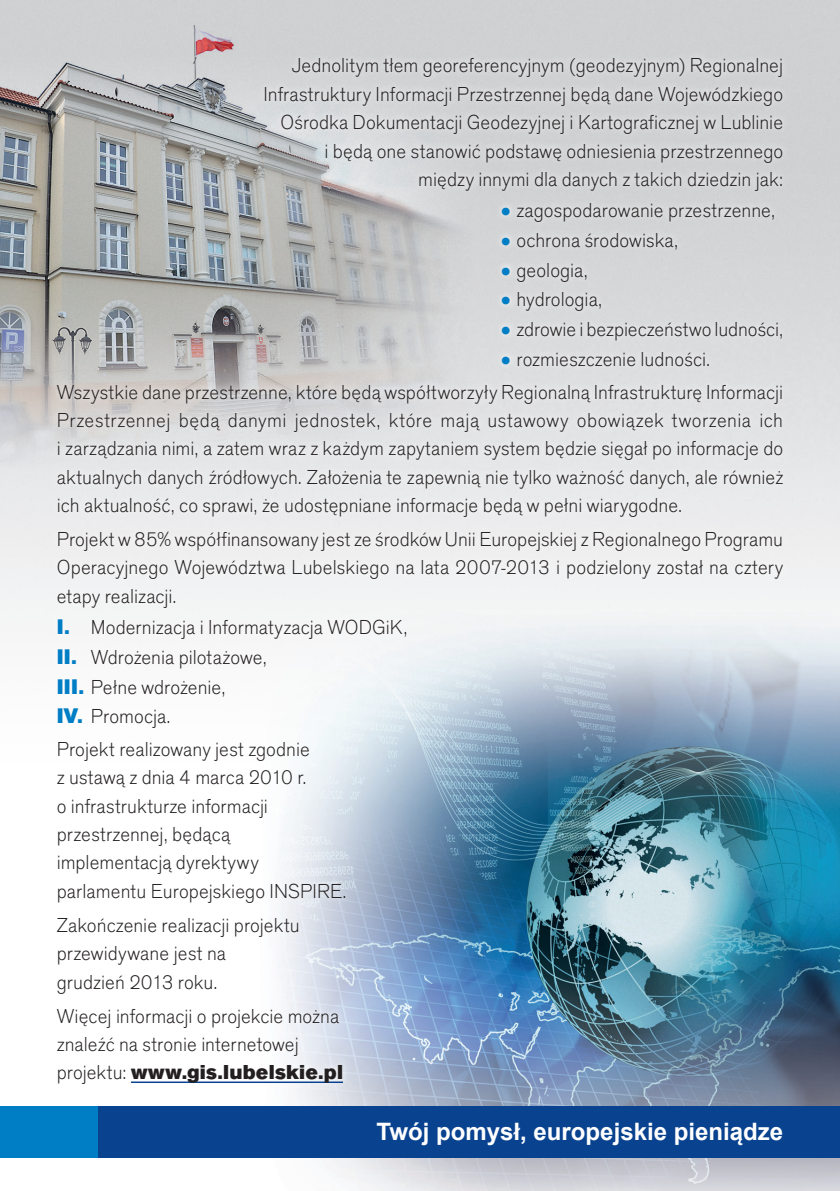
<style>
.page{position:relative;width:840px;height:1191px;background:#fff}
.page>*{position:absolute;margin:0;border:0;box-sizing:border-box;transform-origin:0 0}
.t1{font:700 24px "Arial";color:#fff}
.t2{font:21px/28.4px "Accius TEE Ligh";color:#231f20}
.t3{font:21px "Accius TEE Ultr";letter-spacing:.01em;color:#231f20}
.s1{font-family:"Accius TEE Ultr";font-size:28px;color:#007ec5}
.s2{font-family:"Accius TEE Ultr";font-size:22px;color:#007ec5}
.s3{font-family:"Accius TEE Ligh"}
</style>
<div class="page">
<img style="left:0;top:0;width:839px;height:1191px">
<div style="left:0;top:1106px;width:120px;height:51px;background:#007ec5"></div>
<div style="left:98px;top:1106px;width:741px;height:51px;background:#09428f"></div>
<img style="left:50px;top:51px;width:739px;height:1039px">
<hr style="left:131px;top:1081px;width:212px;height:2px;background:#09428f">
<p class="t2" style="left:263px;top:52px;width:521px;text-align:right">Jednolitym tłem georeferencyjnym (geodezyjnym) Regionalnej Infrastruktury Informacji Przestrzennej będą dane Wojewódzkiego Ośrodka Dokumentacji Geodezyjnej i Kartograficznej w Lublinie<br>i będą one stanowić podstawę odniesienia przestrzennego między innymi dla danych z takich dziedzin jak:</p>
<p class="t2" style="left:496px;top:196px;width:280px"><span class="s1">•</span>zagospodarowanie przestrzenne,</p>
<p class="t2" style="left:496px;top:226px;width:183px"><span class="s1">•</span>ochrona środowiska,</p>
<p class="t2" style="left:496px;top:256px;width:93px"><span class="s1">•</span>geologia,</p>
<p class="t2" style="left:496px;top:285px;width:107px"><span class="s1">•</span>hydrologia,</p>
<p class="t2" style="left:496px;top:315px;width:288px"><span class="s1">•</span>zdrowie i bezpieczeństwo ludności,</p>
<p class="t2" style="left:57px;top:343px;width:727px;line-height:32.6px;text-indent:439px"><span class="s1">•</span>rozmieszczenie ludności.<br>Wszystkie dane przestrzenne, które będą współtworzyły Regionalną Infrastrukturę Informacji</p>
<p class="t2" style="left:57px;top:406px;width:727px;text-align:justify">Przestrzennej będą danymi jednostek, które mają ustawowy obowiązek tworzenia ich i zarządzania nimi, a zatem wraz z każdym zapytaniem system będzie sięgał po informacje do aktualnych danych źródłowych. Założenia te zapewnią nie tylko ważność danych, ale również ich aktualność, co sprawi, że udostępniane informacje będą w pełni wiarygodne.</p>
<p class="t2" style="left:57px;top:525px;width:727px;text-align:justify">Projekt w 85% współfinansowany jest ze środków Unii Europejskiej z Regionalnego Programu Operacyjnego Województwa Lubelskiego na lata 2007-2013 i podzielony został na cztery etapy realizacji.</p>
<p class="t2" style="left:57px;top:612px;width:352px;line-height:29.8px"><span class="s2">I.</span> Modernizacja i Informatyzacja WODGiK,<br><span class="s2">II.</span> Wdrożenia pilotażowe,<br><span class="s2">III.</span> Pełne wdrożenie,<br><span class="s2">IV.</span> Promocja.</p>
<p class="t2" style="left:57px;top:735px;width:291px">Projekt realizowany jest zgodnie<br>z ustawą z dnia 4 marca 2010 r.<br>o infrastrukturze informacji przestrzennej, będącą implementacją dyrektywy parlamentu Europejskiego INSPIRE.</p>
<p class="t2" style="left:57px;top:911px;width:244px">Zakończenie realizacji projektu przewidywane jest na<br>grudzień 2013 roku.</p>
<p class="t2" style="left:57px;top:1001px;width:284px">Więcej informacji o projekcie można znaleźć na stronie internetowej</p>
<p class="t3" style="left:57px;top:1059px;width:287px"><span class="s3">projektu:</span> www.gis.lubelskie.pl</p>
<p class="t1" style="left:376px;top:1115px;width:408px">Twój pomysł, europejskie pieniądze</p>
</div>
